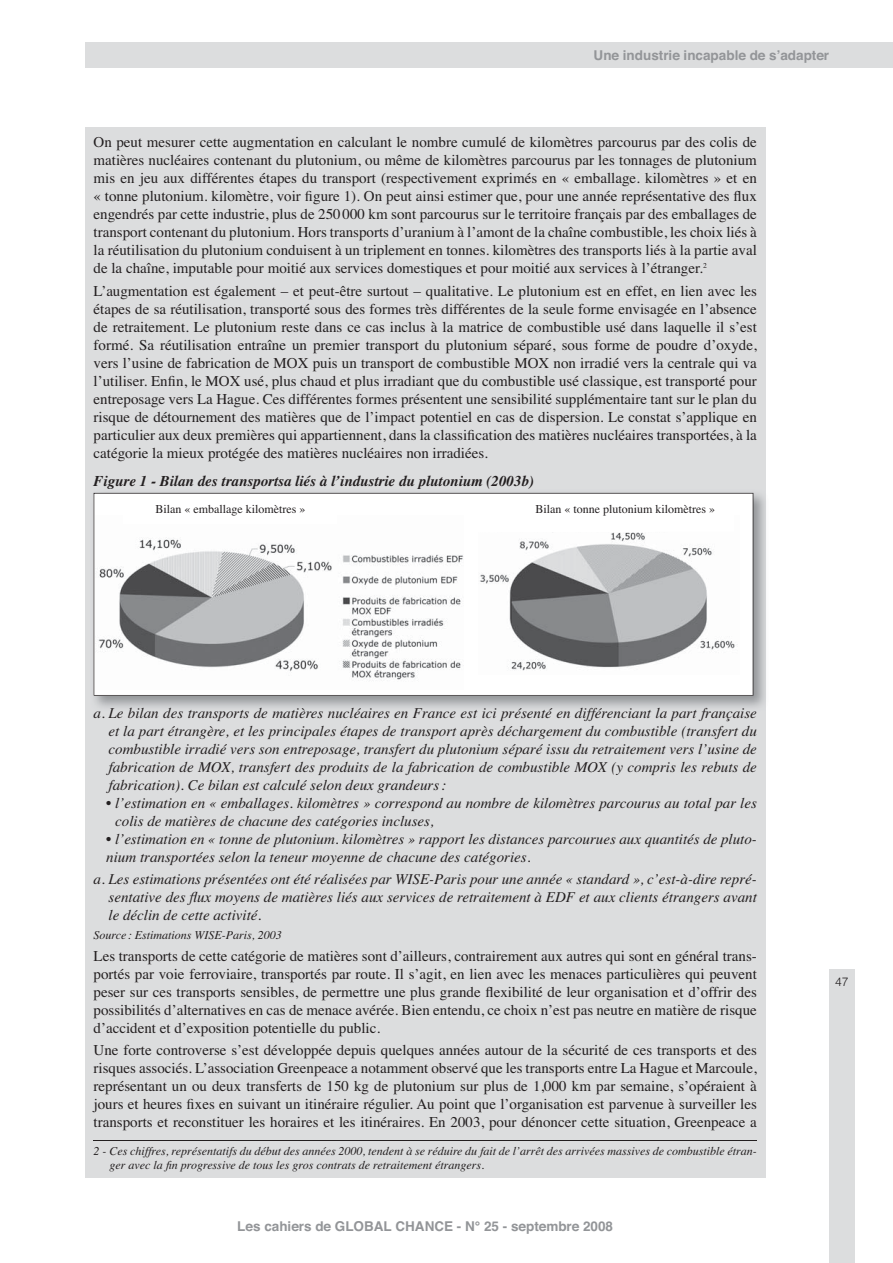
<style>
.page{position:relative;width:893px;height:1263px;background:#fff}
.page>*{position:absolute;margin:0;border:0;box-sizing:border-box;transform-origin:0 0}
.t1{font:15px/18px "Times";color:#231f20;text-align:justify}
.t2{font:italic 15px/18px "Times";color:#231f20;text-align:justify}
.t3{font:italic 700 15px "Times";color:#231f20}
.t4{font:700 13.5px "Helvetica";color:#939598}
.t5{font:italic 12px/14.4px "Times";color:#231f20}
.t6{font:12px "Times";color:#231f20}
.t7{font:300 12px "Helvetica";color:#231f20}
</style>
<div class="page">
<div style="left:85px;top:43px;width:808px;height:25px;background:#dcddde"></div>
<div style="left:829px;top:969px;width:26px;height:294px;background:#dcddde"></div>
<div style="left:85px;top:128px;width:680px;height:1050px;background:#dcddde"></div>
<img style="left:93px;top:489px;width:673px;height:222px">
<div style="left:94px;top:493px;width:659px;height:203px;background:#fff"></div>
<img style="left:96px;top:515px;width:368px;height:174px">
<img style="left:478px;top:515px;width:261px;height:159px">
<div style="left:123px;top:503px;width:214px;height:21px;background:#fff"></div>
<div style="left:476px;top:503px;width:258px;height:30px;background:#fff"></div>
<hr style="left:94px;top:1140px;width:663px;height:1px;background:#231f20">
<p class="t4" style="left:594px;top:51px;width:237px">Une industrie incapable de s’adapter</p>
<p class="t1" style="left:94px;top:135px;width:665px">On peut mesurer cette augmentation en calculant le nombre cumulé de kilomètres parcourus par des colis de matières nucléaires contenant du plutonium, ou même de kilomètres parcourus par les tonnages de plutonium mis en jeu aux différentes étapes du transport (respectivement exprimés en « emballage. kilomètres » et en « tonne plutonium. kilomètre, voir figure 1). On peut ainsi estimer que, pour une année représentative des flux engendrés par cette industrie, plus de 250 000 km sont parcourus sur le territoire français par des emballages de transport contenant du plutonium. Hors transports d’uranium à l’amont de la chaîne combustible, les choix liés à la réutilisation du plutonium conduisent à un triplement en tonnes. kilomètres des transports liés à la partie aval de la chaîne, imputable pour moitié aux services domestiques et pour moitié aux services à l’étranger.<sup>2</sup></p>
<p class="t1" style="left:94px;top:283px;width:665px">L’augmentation est également – et peut-être surtout – qualitative. Le plutonium est en effet, en lien avec les étapes de sa réutilisation, transporté sous des formes très différentes de la seule forme envisagée en l’absence de retraitement. Le plutonium reste dans ce cas inclus à la matrice de combustible usé dans laquelle il s’est formé. Sa réutilisation entraîne un premier transport du plutonium séparé, sous forme de poudre d’oxyde, vers l’usine de fabrication de MOX puis un transport de combustible MOX non irradié vers la centrale qui va l’utiliser. Enfin, le MOX usé, plus chaud et plus irradiant que du combustible usé classique, est transporté pour entreposage vers La Hague. Ces différentes formes présentent une sensibilité supplémentaire tant sur le plan du risque de détournement des matières que de l’impact potentiel en cas de dispersion. Le constat s’applique en particulier aux deux premières qui appartiennent, dans la classification des matières nucléaires transportées, à la catégorie la mieux protégée des matières nucléaires non irradiées.</p>
<p class="t3" style="left:94px;top:475px;width:442px">Figure 1 - Bilan des transportsa liés à l’industrie du plutonium (2003b)</p>
<p class="t6" style="left:155px;top:504px;width:151px">Bilan « emballage kilomètres »</p>
<p class="t6" style="left:535px;top:505px;width:181px">Bilan « tonne plutonium kilomètres »</p>
<p class="t2" style="left:109px;top:705px;width:650px;text-indent:-15px">a. Le bilan des transports de matières nucléaires en France est ici présenté en différenciant la part française et la part étrangère, et les principales étapes de transport après déchargement du combustible (transfert du combustible irradié vers son entreposage, transfert du plutonium séparé issu du retraitement vers l’usine de fabrication de MOX, transfert des produits de la fabrication de combustible MOX (y compris les rebuts de fabrication). Ce bilan est calculé selon deux grandeurs :</p>
<p class="t2" style="left:115px;top:795px;width:643px;text-indent:-9px">• l’estimation en « emballages. kilomètres » correspond au nombre de kilomètres parcourus au total par les colis de matières de chacune des catégories incluses,</p>
<p class="t2" style="left:106px;top:831px;width:652px">• l’estimation en « tonne de plutonium. kilomètres » rapport les distances parcourues aux quantités de pluto&shy;nium transportées selon la teneur moyenne de chacune des catégories.</p>
<p class="t2" style="left:109px;top:871px;width:650px;text-indent:-15px">a. Les estimations présentées ont été réalisées par WISE-Paris pour une année « standard », c’est-à-dire repré&shy;sentative des flux moyens de matières liés aux services de retraitement à EDF et aux clients étrangers avant le déclin de cette activité.</p>
<p class="t5" style="left:94px;top:929px;width:190px">Source : Estimations WISE-Paris, 2003</p>
<p class="t1" style="left:94px;top:948px;width:665px">Les transports de cette catégorie de matières sont d’ailleurs, contrairement aux autres qui sont en général trans&shy;portés par voie ferroviaire, transportés par route. Il s’agit, en lien avec les menaces particulières qui peuvent peser sur ces transports sensibles, de permettre une plus grande flexibilité de leur organisation et d’offrir des possibilités d’alternatives en cas de menace avérée. Bien entendu, ce choix n’est pas neutre en matière de risque d’accident et d’exposition potentielle du public.</p>
<p class="t1" style="left:94px;top:1043px;width:665px">Une forte controverse s’est développée depuis quelques années autour de la sécurité de ces transports et des risques associés. L’association Greenpeace a notamment observé que les transports entre La Hague et Marcoule, représentant un ou deux transferts de 150 kg de plutonium sur plus de 1,000 km par semaine, s’opéraient à jours et heures fixes en suivant un itinéraire régulier. Au point que l’organisation est parvenue à surveiller les transports et reconstituer les horaires et les itinéraires. En 2003, pour dénoncer cette situation, Greenpeace a</p>
<p class="t5" style="left:110px;top:1145px;width:649px;text-indent:-16px">2 - Ces chiffres, représentatifs du début des années 2000, tendent à se réduire du fait de l’arrêt des arrivées massives de combustible étran&shy;ger avec la fin progressive de tous les gros contrats de retraitement étrangers.</p>
<p class="t4" style="left:237px;top:1221px;width:377px">Les cahiers de GLOBAL CHANCE - N° 25 - septembre 2008</p>
<p class="t7" style="left:835px;top:977px;width:15px">47</p>
</div>
